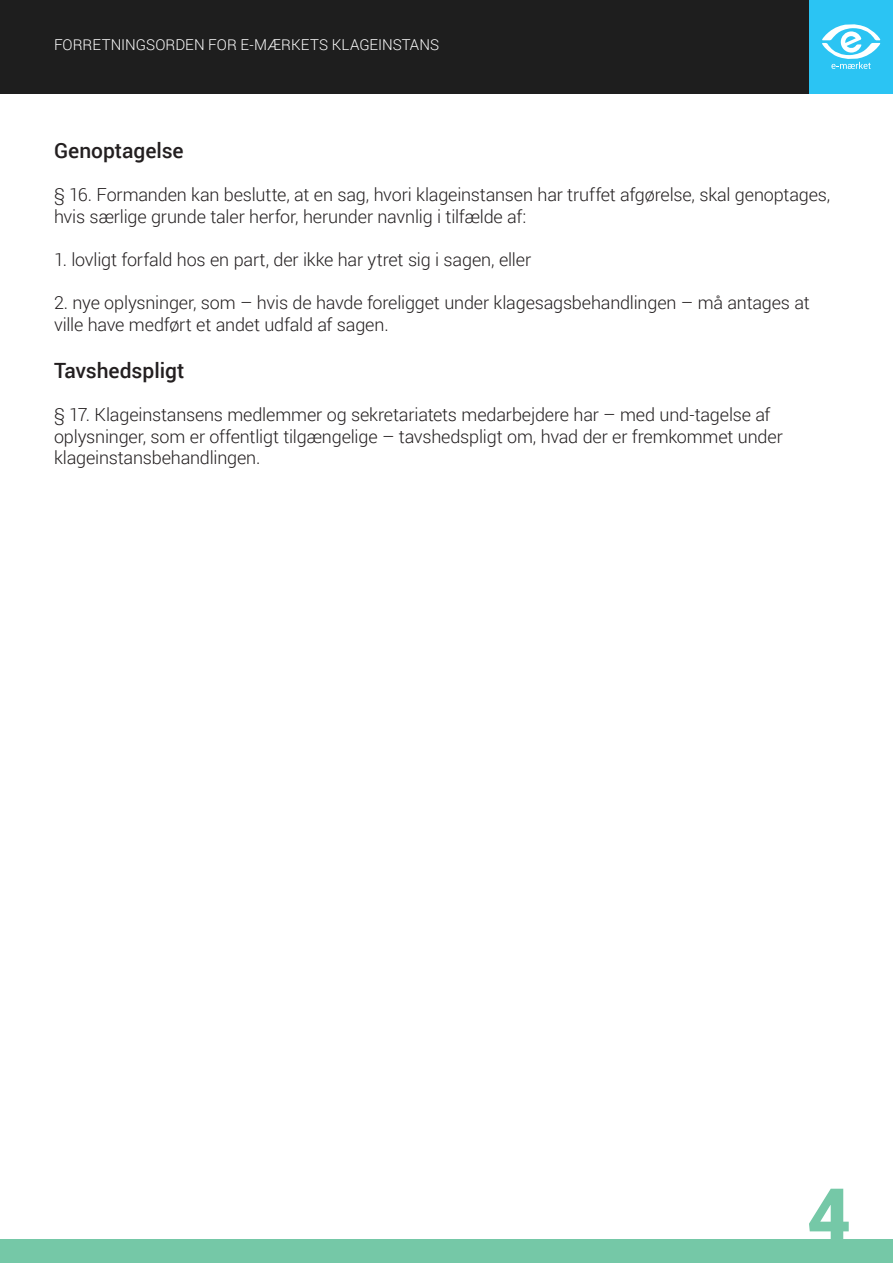
<style>
.page{position:relative;width:893px;height:1263px;background:#fff}
.page>*{position:absolute;margin:0;border:0;box-sizing:border-box;transform-origin:0 0}
.t1{font:900 76.05px "Roboto";color:#75c8a7}
.t2{font:500 21px "Roboto";color:#231f20}
.t3{font:300 18px/21.6px "Roboto";letter-spacing:-.01em;color:#231f20}
.t4{font:300 15px "Roboto";letter-spacing:.005em;color:#fff}
</style>
<div class="page">
<div style="left:0;top:1239px;width:893px;height:24px;background:#75c8a7"></div>
<div style="left:0;top:0;width:893px;height:94px;background:#1e1e1e"></div>
<div style="left:809px;top:0;width:84px;height:94px;background:#2bc4f3"></div>
<svg style="left:822px;top:24px;width:58px;height:45px"></svg>
<p class="t4" style="left:54px;top:34px;width:387px">FORRETNINGSORDEN FOR E-MÆRKETS KLAGEINSTANS</p>
<p class="t2" style="left:54px;top:136px;width:131px">Genoptagelse</p>
<p class="t3" style="left:54px;top:183px;width:778px">§ 16. Formanden kan beslutte, at en sag, hvori klageinstansen har truffet afgørelse, skal genoptages, hvis særlige grunde taler herfor, herunder navnlig i tilfælde af:</p>
<p class="t3" style="left:54px;top:248px;width:479px">1. lovligt forfald hos en part, der ikke har ytret sig i sagen, eller</p>
<p class="t3" style="left:54px;top:291px;width:757px">2. nye oplysninger, som – hvis de havde foreligget under klagesagsbehandlingen – må antages at ville have medført et andet udfald af sagen.</p>
<p class="t2" style="left:54px;top:355px;width:132px">Tavshedspligt</p>
<p class="t3" style="left:54px;top:403px;width:730px">§ 17. Klageinstansens medlemmer og sekretariatets medarbejdere har – med und-tagelse af oplysninger, som er offentligt tilgængelige – tavshedspligt om, hvad der er fremkommet under klageinstansbehandlingen.</p>
<h1 class="t1" style="left:807px;top:1162px;width:46px">4</h1>
</div>
